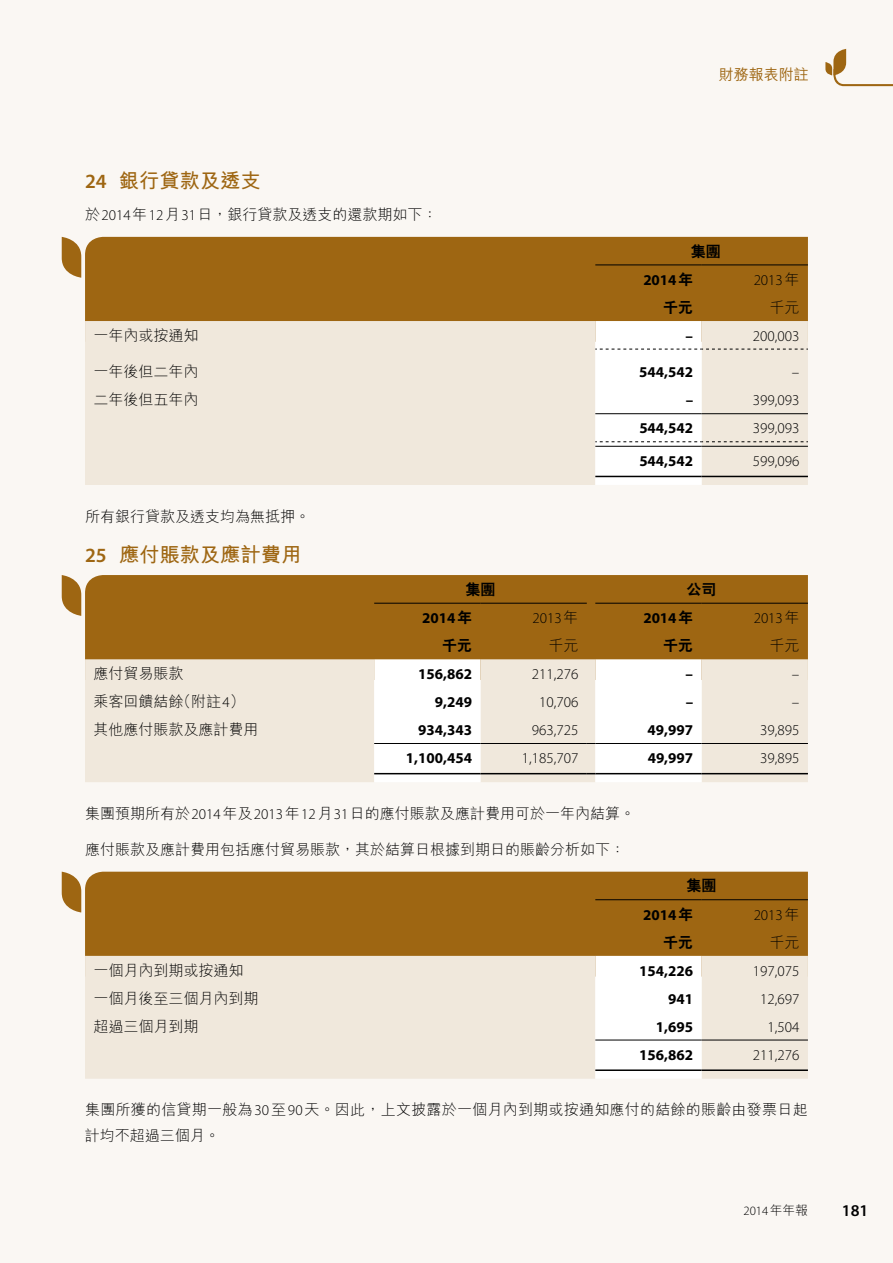
<style>
.page{position:relative;width:893px;height:1263px;background:#faf7f3}
.page>*{position:absolute;margin:0;border:0;box-sizing:border-box;transform-origin:0 0}
.t1{font:700 20.25px "M Hei HK";color:#9e6612}
.t2{font:600 16.5px "Myriad Pro";color:#000}
.t3{font:300 15px/25.5px "M Hei HK";color:#000}
.t4{font:300 15px "Myriad Pro";color:#000}
.t5{font:700 15px "Myriad Pro";color:#000}
.t6{font:800 15px "C Hei 2 HK";color:#000}
.t7{font:500 15px "M Hei HK";color:#9e6612}
.t8{font:300 12.75px "Myriad Pro";color:#000}
.s1{font-family:"Myriad Pro";font-weight:600}
.s2{font-family:"Myriad Pro"}
.s3{font-family:"C Hei 2 HK";font-weight:800}
.s4{font-family:"M Hei HK"}
</style>
<div class="page">
<svg style="left:62px;top:237px;width:19px;height:41px"></svg>
<div style="left:85px;top:237px;width:723px;height:84px;background:#9e6612"></div>
<svg style="left:62px;top:575px;width:19px;height:41px"></svg>
<div style="left:85px;top:575px;width:723px;height:84px;background:#9e6612"></div>
<svg style="left:62px;top:872px;width:19px;height:40px"></svg>
<div style="left:85px;top:872px;width:723px;height:84px;background:#9e6612"></div>
<svg style="left:825px;top:49px;width:68px;height:37px"></svg>
<div style="left:85px;top:321px;width:510px;height:164px;background:#f0e8dc"></div>
<hr style="left:595px;top:265px;width:107px;height:1px;background:#000">
<hr style="left:702px;top:265px;width:106px;height:1px;background:#000">
<svg style="left:595px;top:321px;width:213px;height:164px"></svg>
<hr style="left:595px;top:476px;width:107px;height:1px;background:#000">
<hr style="left:702px;top:476px;width:106px;height:1px;background:#000">
<hr style="left:595px;top:413px;width:107px;height:1px;background:#000">
<hr style="left:702px;top:413px;width:106px;height:1px;background:#000">
<div style="left:85px;top:659px;width:723px;height:123px;background:#f0e8dc"></div>
<hr style="left:374px;top:603px;width:106px;height:1px;background:#000">
<hr style="left:480px;top:603px;width:107px;height:1px;background:#000">
<hr style="left:595px;top:603px;width:107px;height:1px;background:#000">
<hr style="left:702px;top:603px;width:106px;height:1px;background:#000">
<hr style="left:702px;top:773px;width:106px;height:1px;background:#000">
<svg style="left:374px;top:659px;width:328px;height:123px"></svg>
<hr style="left:595px;top:743px;width:107px;height:1px;background:#000">
<hr style="left:702px;top:743px;width:106px;height:1px;background:#000">
<div style="left:85px;top:956px;width:723px;height:123px;background:#f0e8dc"></div>
<div style="left:595px;top:956px;width:107px;height:123px;background:#fff"></div>
<hr style="left:595px;top:1069px;width:107px;height:2px;background:#000">
<hr style="left:702px;top:1069px;width:106px;height:2px;background:#000">
<hr style="left:595px;top:1040px;width:107px;height:1px;background:#000">
<hr style="left:702px;top:1040px;width:106px;height:1px;background:#000">
<hr style="left:595px;top:899px;width:107px;height:1px;background:#000">
<hr style="left:702px;top:899px;width:106px;height:1px;background:#000">
<h1 class="t1" style="left:85px;top:166px;width:177px"><span class="s1">24</span> 銀行貸款及透支</h1>
<p class="t3" style="left:85px;top:201px;width:354px">於<span class="s2">2014</span>年<span class="s2">12</span>月<span class="s2">31</span>日，銀行貸款及透支的還款期如下：</p>
<p class="t7" style="left:719px;top:64px;width:92px">財務報表附註</p>
<p class="t6" style="left:691px;top:241px;width:31px">集團</p>
<p class="t5" style="left:643px;top:271px;width:51px">2014<span class="s3">年</span></p>
<p class="t4" style="left:754px;top:271px;width:47px">2013<span class="s4">年</span></p>
<p class="t6" style="left:663px;top:297px;width:31px">千元</p>
<p class="t3" style="left:769px;top:294px;width:31px">千元</p>
<p class="t3" style="left:94px;top:322px;width:106px">一年內或按通知</p>
<p class="t5" style="left:686px;top:327px;width:9px">–</p>
<p class="t4" style="left:753px;top:328px;width:48px">200,003</p>
<p class="t3" style="left:94px;top:358px;width:106px">一年後但二年內</p>
<p class="t5" style="left:639px;top:364px;width:55px">544,542</p>
<p class="t4" style="left:792px;top:364px;width:9px">–</p>
<p class="t3" style="left:94px;top:387px;width:107px">二年後但五年內</p>
<p class="t5" style="left:686px;top:392px;width:9px">–</p>
<p class="t4" style="left:753px;top:392px;width:48px">399,093</p>
<p class="t5" style="left:639px;top:420px;width:55px">544,542</p>
<p class="t4" style="left:753px;top:420px;width:48px">399,093</p>
<p class="t5" style="left:639px;top:453px;width:55px">544,542</p>
<p class="t4" style="left:753px;top:453px;width:48px">599,096</p>
<p class="t3" style="left:85px;top:503px;width:226px">所有銀行貸款及透支均為無抵押。</p>
<h1 class="t1" style="left:85px;top:540px;width:218px"><span class="s1">25</span> 應付賬款及應計費用</h1>
<p class="t6" style="left:465px;top:579px;width:31px">集團</p>
<p class="t6" style="left:687px;top:579px;width:31px">公司</p>
<p class="t5" style="left:422px;top:609px;width:51px">2014<span class="s3">年</span></p>
<p class="t4" style="left:532px;top:610px;width:47px">2013<span class="s4">年</span></p>
<p class="t5" style="left:643px;top:609px;width:51px">2014<span class="s3">年</span></p>
<p class="t4" style="left:754px;top:610px;width:47px">2013<span class="s4">年</span></p>
<p class="t6" style="left:442px;top:635px;width:31px">千元</p>
<p class="t3" style="left:548px;top:632px;width:31px">千元</p>
<p class="t6" style="left:663px;top:635px;width:31px">千元</p>
<p class="t3" style="left:769px;top:632px;width:31px">千元</p>
<p class="t3" style="left:94px;top:660px;width:91px">應付貿易賬款</p>
<p class="t5" style="left:418px;top:666px;width:55px">156,862</p>
<p class="t4" style="left:532px;top:666px;width:48px">211,276</p>
<p class="t5" style="left:686px;top:666px;width:9px">–</p>
<p class="t4" style="left:792px;top:666px;width:9px">–</p>
<p class="t3" style="left:94px;top:688px;width:153px">乘客回饋結餘（附註<span class="s2">4</span>）</p>
<p class="t5" style="left:435px;top:694px;width:39px">9,249</p>
<p class="t4" style="left:539px;top:694px;width:41px">10,706</p>
<p class="t5" style="left:686px;top:694px;width:9px">–</p>
<p class="t4" style="left:792px;top:694px;width:9px">–</p>
<p class="t3" style="left:94px;top:716px;width:166px">其他應付賬款及應計費用</p>
<p class="t5" style="left:418px;top:722px;width:55px">934,343</p>
<p class="t4" style="left:532px;top:722px;width:48px">963,725</p>
<p class="t5" style="left:648px;top:722px;width:47px">49,997</p>
<p class="t4" style="left:760px;top:722px;width:41px">39,895</p>
<p class="t5" style="left:406px;top:750px;width:68px">1,100,454</p>
<p class="t4" style="left:522px;top:750px;width:58px">1,185,707</p>
<p class="t5" style="left:648px;top:750px;width:47px">49,997</p>
<p class="t4" style="left:760px;top:750px;width:41px">39,895</p>
<p class="t3" style="left:85px;top:800px;width:551px">集團預期所有於<span class="s2">2014</span>年及<span class="s2">2013</span>年<span class="s2">12</span>月<span class="s2">31</span>日的應付賬款及應計費用可於一年內結算。</p>
<p class="t3" style="left:85px;top:836px;width:542px">應付賬款及應計費用包括應付貿易賬款，其於結算日根據到期日的賬齡分析如下：</p>
<p class="t6" style="left:687px;top:876px;width:31px">集團</p>
<p class="t5" style="left:643px;top:906px;width:51px">2014<span class="s3">年</span></p>
<p class="t4" style="left:754px;top:906px;width:47px">2013<span class="s4">年</span></p>
<p class="t6" style="left:663px;top:932px;width:31px">千元</p>
<p class="t3" style="left:769px;top:929px;width:31px">千元</p>
<p class="t3" style="left:94px;top:957px;width:151px">一個月內到期或按通知</p>
<p class="t5" style="left:639px;top:962px;width:55px">154,226</p>
<p class="t4" style="left:753px;top:962px;width:48px">197,075</p>
<p class="t3" style="left:94px;top:985px;width:166px">一個月後至三個月內到期</p>
<p class="t5" style="left:668px;top:990px;width:26px">941</p>
<p class="t4" style="left:760px;top:990px;width:41px">12,697</p>
<p class="t3" style="left:94px;top:1013px;width:106px">超過三個月到期</p>
<p class="t5" style="left:656px;top:1018px;width:39px">1,695</p>
<p class="t4" style="left:768px;top:1018px;width:33px">1,504</p>
<p class="t5" style="left:639px;top:1046px;width:55px">156,862</p>
<p class="t4" style="left:753px;top:1046px;width:48px">211,276</p>
<p class="t3" style="left:85px;top:1096px;width:724px">集團所獲的信貸期一般為<span class="s2">30</span>至<span class="s2">90</span>天。因此，上文披露於一個月內到期或按通知應付的結餘的賬齡由發票日起計均不超過三個月。</p>
<p class="t8" style="left:743px;top:1204px;width:66px">2014<span class="s4">年年報</span></p>
<p class="t2" style="left:842px;top:1201px;width:28px">181</p>
</div>
